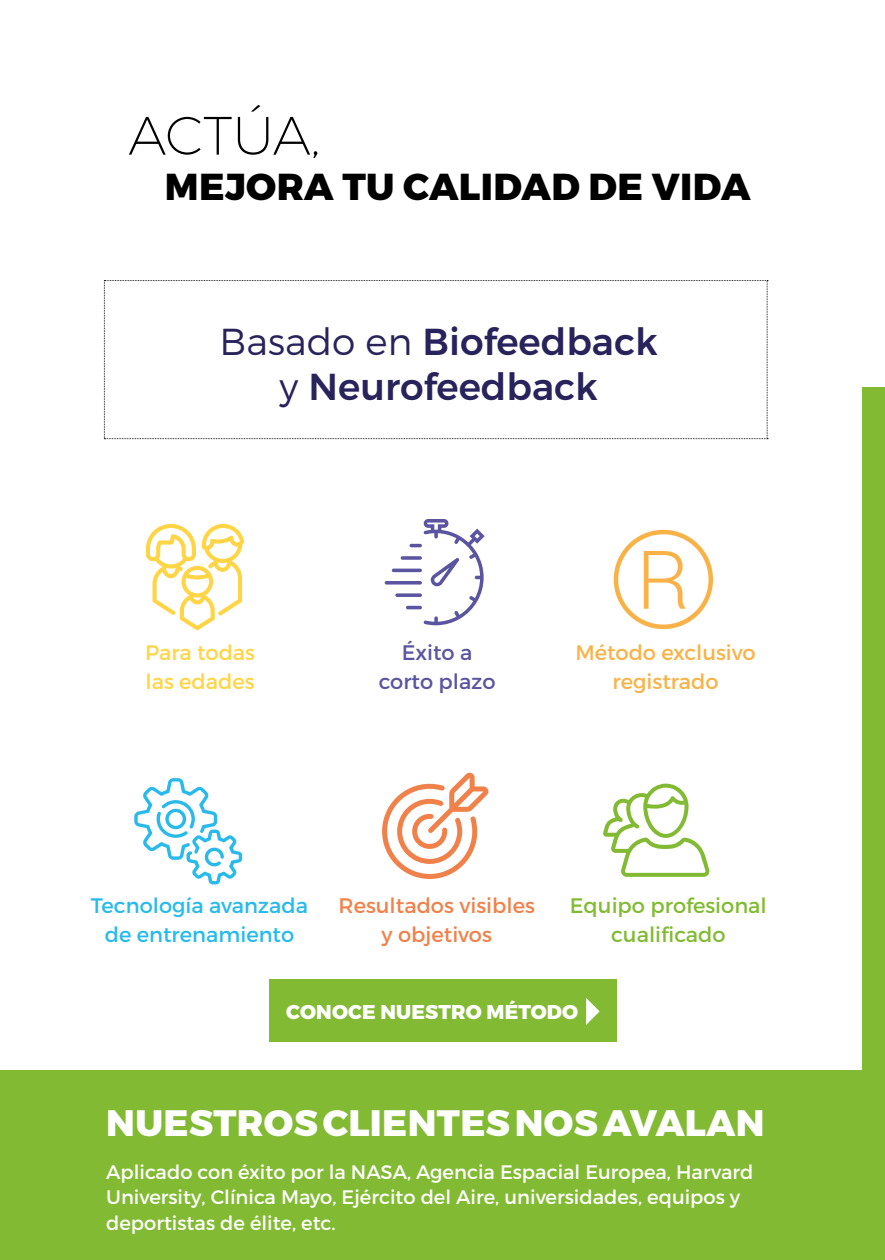
<style>
.page{position:relative;width:885px;height:1260px;background:#fff}
.page>*{position:absolute;margin:0;border:0;box-sizing:border-box;transform-origin:0 0}
.t1{font:200 54px "Montserrat";letter-spacing:-.01em;color:#000}
.t2{font:500 37.5px/45px "Montserrat";color:#29235c;text-align:center}
.t3{font:800 37.5px "Montserrat";letter-spacing:.01em;color:#000}
.t4{font:800 36.75px "Montserrat";letter-spacing:.01em;color:#fff}
.t5{font:21px/28.5px "Montserrat";color:#27baeb;text-align:center}
.t6{font:21px/28.5px "Montserrat";color:#82bb33;text-align:center}
.t7{font:21px/28.5px "Montserrat";color:#f0814a;text-align:center}
.t8{font:21px/28.5px "Montserrat";color:#f9b247;text-align:center}
.t9{font:21px/28.5px "Montserrat";color:#ffd545}
.t10{font:21px/28.5px "Montserrat";color:#5b54a0;text-align:center}
.t11{font:800 19.95px "Montserrat";letter-spacing:.01em;color:#fff}
.t12{font:19.5px/25.5px "Montserrat";color:#fff}
.s1{font-weight:300}
</style>
<div class="page">
<svg style="left:104px;top:280px;width:664px;height:159px"></svg>
<div style="left:862px;top:388px;width:23px;height:872px;background:#82bb33"></div>
<svg style="left:603px;top:784px;width:107px;height:93px"></svg>
<svg style="left:382px;top:772px;width:107px;height:107px"></svg>
<svg style="left:134px;top:778px;width:108px;height:106px"></svg>
<svg style="left:614px;top:530px;width:99px;height:99px"></svg>
<svg style="left:410px;top:519px;width:75px;height:106px"></svg>
<svg style="left:401px;top:556px;width:21px;height:4px"></svg>
<hr style="left:392px;top:569px;width:30px;height:3px;background:#5b54a0;border-radius:2px">
<svg style="left:385px;top:581px;width:37px;height:4px"></svg>
<svg style="left:395px;top:593px;width:27px;height:4px"></svg>
<hr style="left:406px;top:606px;width:16px;height:3px;background:#5b54a0;border-radius:2px">
<svg style="left:146px;top:524px;width:98px;height:106px"></svg>
<div style="left:0;top:1070px;width:885px;height:190px;background:#82bb33"></div>
<div style="left:269px;top:979px;width:348px;height:63px;background:#82bb33"></div>
<svg style="left:586px;top:998px;width:14px;height:27px"></svg>
<h1 class="t1" style="left:128px;top:103px;width:193px">ACTÚA,</h1>
<h2 class="t3" style="left:165px;top:163px;width:587px">MEJORA TU CALIDAD DE VIDA</h2>
<h2 class="t2" style="left:220px;top:320px;width:440px"><span class="s1">Basado en</span> Biofeedback <span class="s1">y</span> Neurofeedback</h2>
<p class="t9" style="left:145px;top:638px;width:112px">Para todas las edades</p>
<p class="t10" style="left:379px;top:638px;width:118px">Éxito a corto plazo</p>
<p class="t8" style="left:575px;top:638px;width:182px">Método exclusivo registrado</p>
<p class="t5" style="left:91px;top:891px;width:219px">Tecnología avanzada de entrenamiento</p>
<p class="t7" style="left:339px;top:891px;width:198px">Resultados visibles y objetivos</p>
<p class="t6" style="left:570px;top:891px;width:198px">Equipo profesional cualificado</p>
<p class="t11" style="left:286px;top:999px;width:293px">CONOCE NUESTRO MÉTODO</p>
<h3 class="t4" style="left:106px;top:1100px;width:660px">NUESTROS CLIENTES NOS AVALAN</h3>
<p class="t12" style="left:106px;top:1159px;width:649px">aplicado con éxito por la nasa, agencia Espacial Europea, Harvard university, clínica Mayo, Ejército del aire, universidades, equipos y deportistas de élite, etc.</p>
</div>
